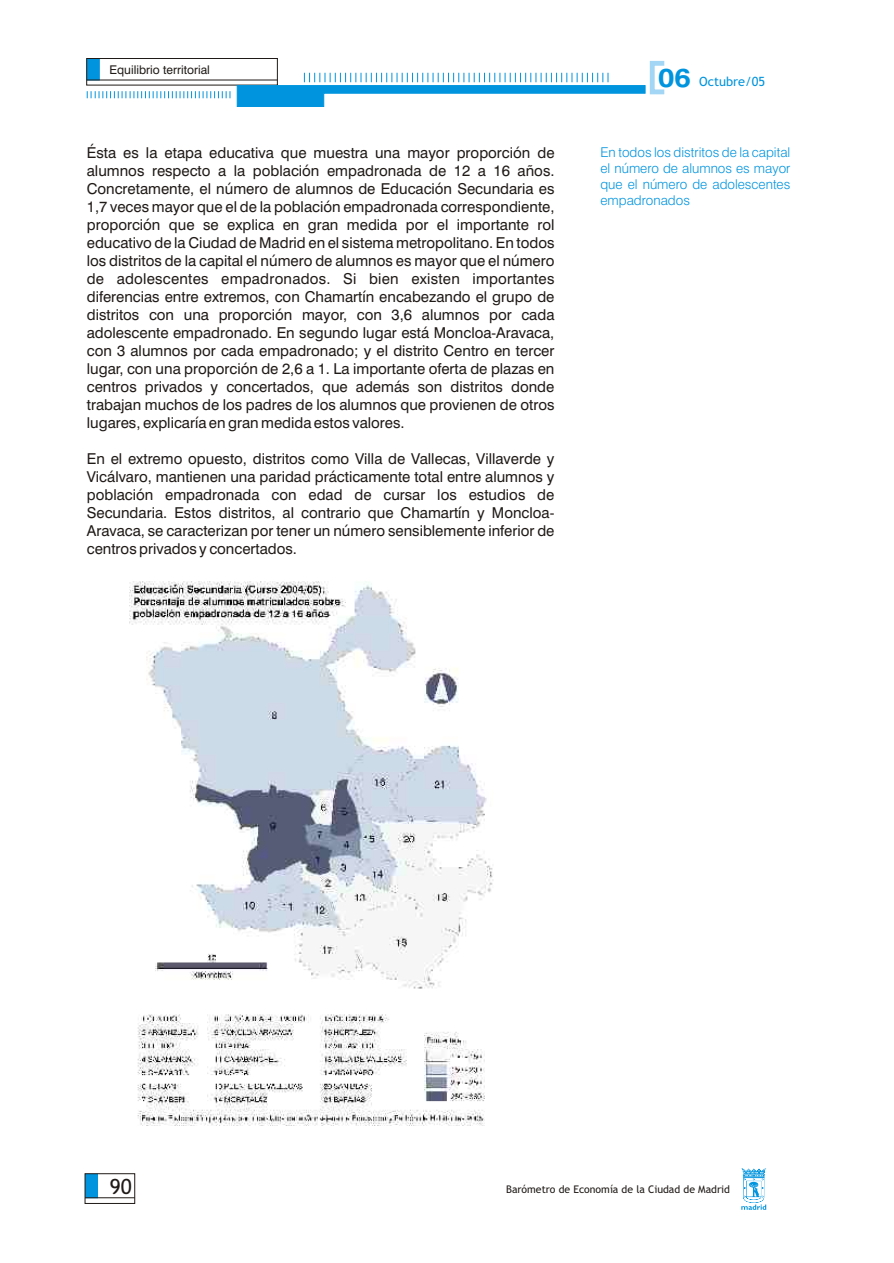
<style>
.page{position:relative;width:894px;height:1263px;background:#fff}
.page>*{position:absolute;margin:0;border:0;box-sizing:border-box;transform-origin:0 0}
.t1{font:21px "Trebuchet MS";color:#1f1a17}
.t2{font:15px/18px "Swis 721 BT";color:#1f1a17;text-align:justify}
.t3{font:13.5px/16.2px "Swis 721 Lt BT";color:#0094de;text-align:justify}
.t4{font:12.75px "Trebuchet MS";color:#0094de}
.t5{font:12px "Swis 721 BT";color:#1f1a17}
.t6{font:10.5px "Trebuchet MS";color:#1f1a17}
.s1{font-family:"Swis 721 BT";font-weight:700;font-size:26.4px}
</style>
<div class="page">
<svg style="left:741px;top:1168px;width:25px;height:42px"></svg>
<svg style="left:88px;top:60px;width:12px;height:20px"></svg>
<hr style="left:87px;top:80px;width:190px;height:1px;background:#1f1a17">
<div style="left:86px;top:58px;width:192px;height:28px;border:1px solid #1f1a17"></div>
<svg style="left:87px;top:91px;width:144px;height:7px"></svg>
<svg style="left:87px;top:1175px;width:11px;height:22px"></svg>
<hr style="left:85px;top:1197px;width:50px;height:1px;background:#1f1a17">
<div style="left:85px;top:1173px;width:50px;height:31px;border:1px solid #1f1a17"></div>
<div style="left:650px;top:61px;width:17px;height:33px;border:5px solid #a3d6f5"></div>
<svg style="left:237px;top:73px;width:409px;height:34px"></svg>
<img style="left:129px;top:581px;width:364px;height:545px">
<p class="t5" style="left:109px;top:65px;width:102px">Equilibrio territorial</p>
<p class="t2" style="left:87px;top:145px;width:469px">Ésta es la etapa educativa que muestra una mayor proporción de alumnos respecto a la población empadronada de 12 a 16 años.<br>Concretamente, el número de alumnos de Educación Secundaria es 1,7 veces mayor que el de la población empadronada correspondiente, proporción que se explica en gran medida por el importante rol educativo de la Ciudad de Madrid en el sistema metropolitano. En todos los distritos de la capital el número de alumnos es mayor que el número de adolescentes empadronados. Si bien existen importantes diferencias entre extremos, con Chamartín encabezando el grupo de distritos con una proporción mayor, con 3,6 alumnos por cada adolescente empadronado. En segundo lugar está Moncloa-Aravaca, con 3 alumnos por cada empadronado; y el distrito Centro en tercer lugar, con una proporción de 2,6 a 1. La importante oferta de plazas en centros privados y concertados, que además son distritos donde trabajan muchos de los padres de los alumnos que provienen de otros lugares, explicaría en gran medida estos valores.</p>
<p class="t2" style="left:87px;top:451px;width:469px">En el extremo opuesto, distritos como Villa de Vallecas, Villaverde y Vicálvaro, mantienen una paridad prácticamente total entre alumnos y población empadronada con edad de cursar los estudios de Secundaria. Estos distritos, al contrario que Chamartín y Moncloa-Aravaca, se caracterizan por tener un número sensiblemente inferior de centros privados y concertados.</p>
<p class="t4" style="left:658px;top:77px;width:109px"><span class="s1">06</span> Octubre/05</p>
<p class="t3" style="left:600px;top:145px;width:191px">En todos los distritos de la capital el número de alumnos es mayor que el número de adolescentes empadronados</p>
<h1 class="t1" style="left:110px;top:1179px;width:24px">90</h1>
<p class="t6" style="left:506px;top:1185px;width:225px">Barómetro de Economía de la Ciudad de Madrid</p>
</div>
